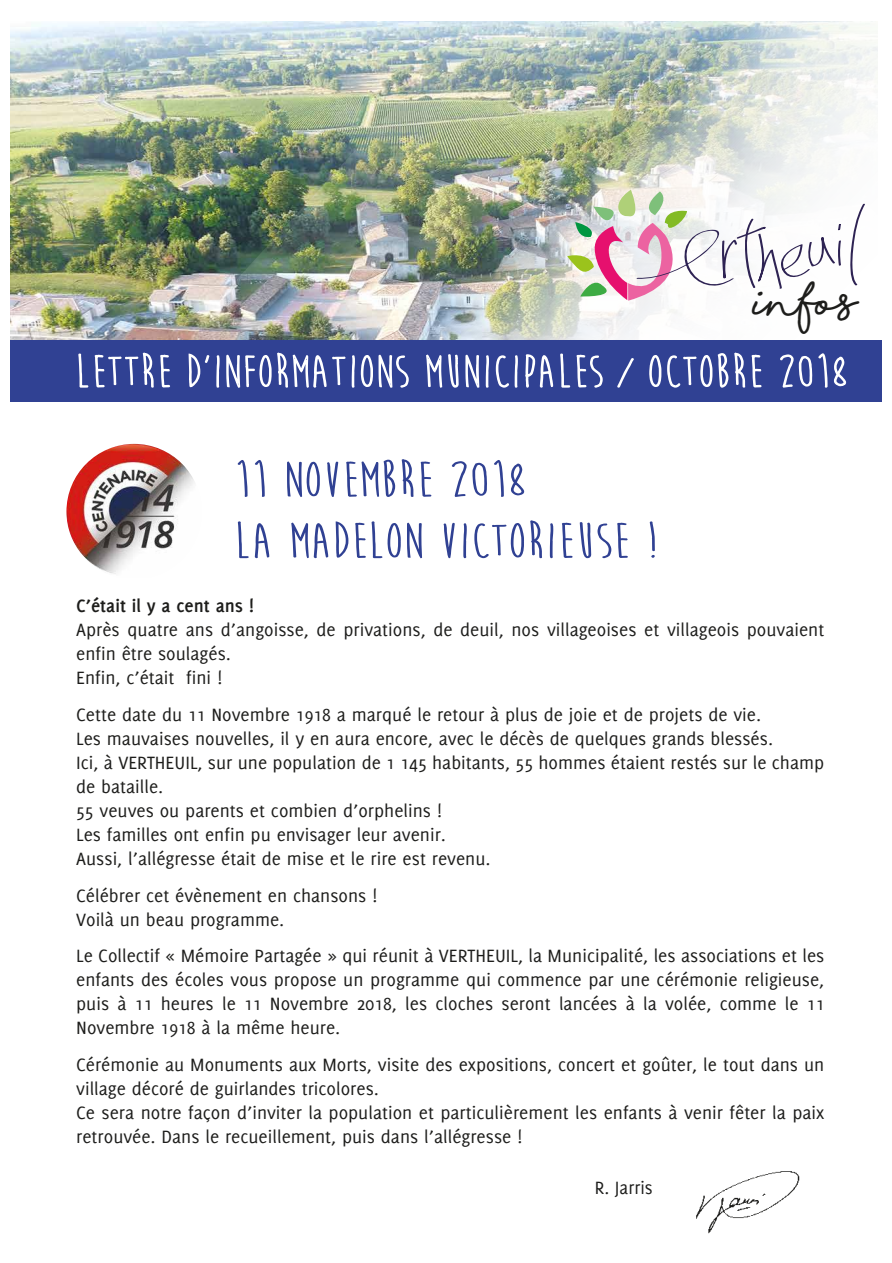
<style>
.page{position:relative;width:892px;height:1263px;background:#fff}
.page>*{position:absolute;margin:0;border:0;box-sizing:border-box;transform-origin:0 0}
.t1{font:700 51px/61.2px "Moon Flower";color:#304193;scale:1.2 1}
.t2{font:700 41.4px "Shorelines Script";color:#1d1d1b;scale:.96 1}
.t3{font:19.5px/24px "Delicious";color:#1d1d1b}
.t4{font:700 19.5px "Delicious";color:#1d1d1b}
.t5{font:19.5px "Delicious";color:#1d1d1b;scale:.96 1}
</style>
<div class="page">
<img style="left:10px;top:21px;width:166px;height:319px">
<img style="left:176px;top:21px;width:702px;height:319px">
<svg style="left:850px;top:204px;width:15px;height:82px"></svg>
<svg style="left:567px;top:190px;width:274px;height:111px"></svg>
<div style="left:10px;top:340px;width:872px;height:62px;background:#304193"></div>
<svg style="left:78px;top:352px;width:92px;height:36px"></svg>
<svg style="left:188px;top:353px;width:22px;height:35px"></svg>
<svg style="left:216px;top:352px;width:193px;height:36px"></svg>
<svg style="left:426px;top:353px;width:177px;height:35px"></svg>
<svg style="left:617px;top:358px;width:17px;height:30px"></svg>
<svg style="left:649px;top:352px;width:113px;height:36px"></svg>
<svg style="left:780px;top:353px;width:67px;height:35px"></svg>
<img style="left:696px;top:1171px;width:104px;height:63px">
<img style="left:66px;top:444px;width:128px;height:130px">
<h2 class="t2" style="left:756px;top:285px;width:108px">infos</h2>
<h1 class="t1" style="left:234px;top:450px;width:355px">11 NOVEMBRE 2018<br>LA MADELON VICTORIEUSE !</h1>
<p class="t4" style="left:76px;top:595px;width:179px">C’était il y a cent ans !</p>
<p class="t3" style="left:76px;top:618px;width:750px">Après quatre ans d’angoisse, de privations, de deuil, nos villageoises et villageois pouvaient enfin être soulagés.<br>Enfin, c’était fini !</p>
<p class="t3" style="left:76px;top:702px;width:749px">Cette date du 11 Novembre 1918 a marqué le retour à plus de joie et de projets de vie.<br>Les mauvaises nouvelles, il y en aura encore, avec le décès de quelques grands blessés.<br>Ici, à VERTHEUIL, sur une population de 1 145 habitants, 55 hommes étaient restés sur le champ de bataille.<br>55 veuves ou parents et combien d’orphelins !<br>Les familles ont enfin pu envisager leur avenir.<br>Aussi, l’allégresse était de mise et le rire est revenu.</p>
<p class="t3" style="left:76px;top:883px;width:303px">Célébrer cet évènement en chansons !<br>Voilà un beau programme.</p>
<p class="t3" style="left:76px;top:944px;width:750px;text-align:justify">Le Collectif « Mémoire Partagée » qui réunit à VERTHEUIL, la Municipalité, les associations et les enfants des écoles vous propose un programme qui commence par une cérémonie religieuse, puis à 11 heures le 11 Novembre 2018, les cloches seront lancées à la volée, comme le 11<br>Novembre 1918 à la même heure.</p>
<p class="t3" style="left:76px;top:1052px;width:750px">Cérémonie au Monuments aux Morts, visite des expositions, concert et goûter, le tout dans un village décoré de guirlandes tricolores.<br>Ce sera notre façon d’inviter la population et particulièrement les enfants à venir fêter la paix retrouvée. Dans le recueillement, puis dans l’allégresse !</p>
<p class="t5" style="left:595px;top:1177px;width:62px">R. Jarris</p>
</div>
